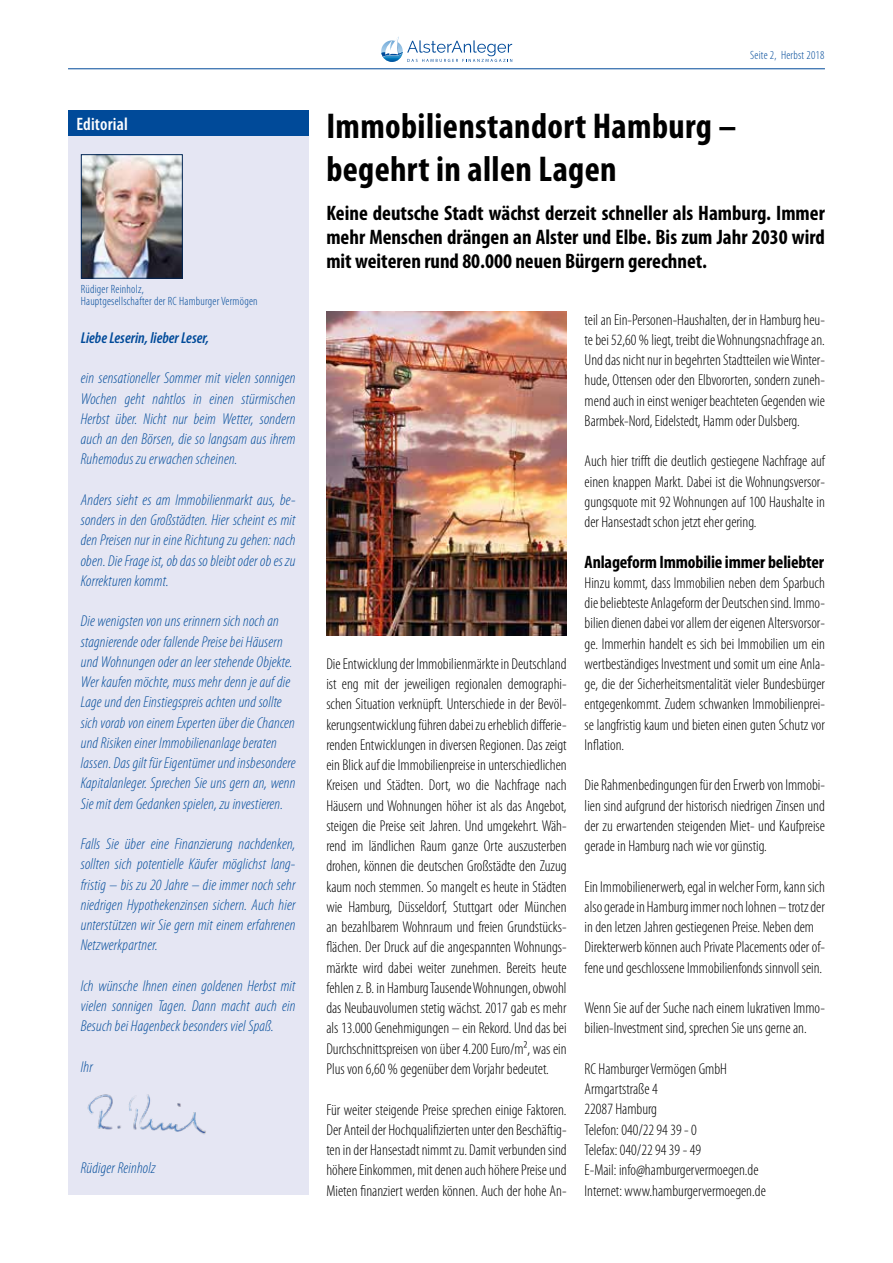
<style>
.page{position:relative;width:893px;height:1263px;background:#fff}
.page>*{position:absolute;margin:0;border:0;box-sizing:border-box;transform-origin:0 0}
.t1{font:700 condensed 36px/43.2px "Myriad Pro";letter-spacing:.01em;color:#000}
.t2{font:700 condensed 21px/24px "Myriad Pro";color:#000;text-align:justify}
.t3{font:700 condensed 18px "Myriad Pro";letter-spacing:-.01em;color:#000}
.t4{font:600 condensed 18px "Myriad Pro";letter-spacing:.01em;color:#fff}
.t5{font:300 condensed 15.75px/20.2px "Myriad Pro";color:#000;text-align:justify}
.t6{font:italic 300 condensed 15.75px/20.2px "Myriad Pro";letter-spacing:.01em;color:#004a99;text-align:justify}
.t7{font:italic 600 condensed 15.75px "Myriad Pro";color:#004a99}
.t8{font:300 condensed 12px/12px "Myriad Pro";letter-spacing:.02em;color:#004a99}
</style>
<div class="page">
<svg style="left:381px;top:36px;width:131px;height:26px"></svg>
<img style="left:326px;top:312px;width:241px;height:323px">
<div style="left:68px;top:128px;width:240px;height:1067px;background:#e5e6f3"></div>
<div style="left:68px;top:111px;width:240px;height:25px;background:#004a99"></div>
<hr style="left:68px;top:68px;width:757px;height:1px;background:#004a99">
<img style="left:83px;top:156px;width:98px;height:121px">
<div style="left:81px;top:154px;width:102px;height:125px;border:1px solid #002454"></div>
<img style="left:87px;top:1094px;width:119px;height:40px">
<p class="t8" style="left:750px;top:49px;width:76px">Seite 2, Herbst 2018</p>
<p class="t4" style="left:77px;top:113px;width:53px">Editorial</p>
<h1 class="t1" style="left:326px;top:103px;width:412px">Immobilienstandort Hamburg – begehrt in allen Lagen</h1>
<h2 class="t2" style="left:326px;top:200px;width:500px">Keine deutsche Stadt wächst derzeit schneller als Hamburg. Immer mehr Menschen drängen an Alster und Elbe. Bis zum Jahr 2030 wird mit weiteren rund 80.000 neuen Bürgern gerechnet.</h2>
<p class="t8" style="left:81px;top:283px;width:178px">Rüdiger Reinholz,<br>Hauptgesellschafter der RC Hamburger Vermögen</p>
<p class="t7" style="left:81px;top:328px;width:130px">Liebe Leserin, lieber Leser,</p>
<p class="t6" style="left:81px;top:368px;width:216px">ein sensationeller Sommer mit vielen sonnigen Wochen geht nahtlos in einen stürmischen Herbst über. Nicht nur beim Wetter, sondern auch an den Börsen, die so langsam aus ihrem Ruhemodus zu erwachen scheinen.</p>
<p class="t6" style="left:81px;top:489px;width:216px">Anders sieht es am Immobilienmarkt aus, be&shy;sonders in den Großstädten. Hier scheint es mit den Preisen nur in eine Richtung zu gehen: nach oben. Die Frage ist, ob das so bleibt oder ob es zu Korrekturen kommt.</p>
<p class="t6" style="left:81px;top:611px;width:216px;text-align:left">Die wenigsten von uns erinnern sich noch an stagnierende oder fallende Preise bei Häusern und Wohnungen oder an leer stehende Objekte.<br>Wer kaufen möchte, muss mehr denn je auf die Lage und den Einstiegspreis achten und sollte sich vorab von einem Experten über die Chancen und Risiken einer Immobilienanlage beraten lassen. Das gilt für Eigentümer und insbesondere Kapitalanleger. Sprechen Sie uns gern an, wenn Sie mit dem Gedanken spielen, zu investieren.</p>
<p class="t6" style="left:81px;top:834px;width:216px">Falls Sie über eine Finanzierung nachdenken, sollten sich potentielle Käufer möglichst lang&shy;fristig – bis zu 20 Jahre – die immer noch sehr niedrigen Hypothekenzinsen sichern. Auch hier unterstützen wir Sie gern mit einem erfahrenen Netzwerkpartner.</p>
<p class="t6" style="left:81px;top:975px;width:216px">Ich wünsche Ihnen einen goldenen Herbst mit vielen sonnigen Tagen. Dann macht auch ein Besuch bei Hagenbeck besonders viel Spaß.</p>
<p class="t6" style="left:81px;top:1056px;width:14px">Ihr</p>
<p class="t6" style="left:81px;top:1158px;width:76px">Rüdiger Reinholz</p>
<p class="t5" style="left:326px;top:653px;width:242px">Die Entwicklung der Immobilienmärkte in Deutschland ist eng mit der jeweiligen regionalen demographi&shy;schen Situation verknüpft. Unterschiede in der Bevöl&shy;kerungsentwicklung führen dabei zu erheblich differie&shy;renden Entwicklungen in diversen Regionen. Das zeigt ein Blick auf die Immobilienpreise in unterschiedlichen Kreisen und Städten. Dort, wo die Nachfrage nach Häusern und Wohnungen höher ist als das Angebot, steigen die Preise seit Jahren. Und umgekehrt. Wäh&shy;rend im ländlichen Raum ganze Orte auszusterben drohen, können die deutschen Großstädte den Zuzug kaum noch stemmen. So mangelt es heute in Städten wie Hamburg, Düsseldorf, Stuttgart oder München an bezahlbarem Wohnraum und freien Grundstücks&shy;flächen. Der Druck auf die angespannten Wohnungs&shy;märkte wird dabei weiter zunehmen. Bereits heute fehlen z. B. in Hamburg Tausende Wohnungen, obwohl das Neubauvolumen stetig wächst. 2017 gab es mehr als 13.000 Genehmigungen – ein Rekord. Und das bei Durchschnittspreisen von über 4.200 Euro/m², was ein Plus von 6,60 % gegenüber dem Vorjahr bedeutet.</p>
<p class="t5" style="left:326px;top:1099px;width:242px">Für weiter steigende Preise sprechen einige Faktoren.<br>Der Anteil der Hochqualifizierten unter den Beschäftig&shy;ten in der Hansestadt nimmt zu. Damit verbunden sind höhere Einkommen, mit denen auch höhere Preise und Mieten finanziert werden können. Auch der hohe An-</p>
<p class="t5" style="left:585px;top:309px;width:242px">teil an Ein-Personen-Haushalten, der in Hamburg heu&shy;te bei 52,60 % liegt, treibt die Wohnungsnachfrage an.<br>Und das nicht nur in begehrten Stadtteilen wie Winter&shy;hude, Ottensen oder den Elbvororten, sondern zuneh&shy;mend auch in einst weniger beachteten Gegenden wie Barmbek-Nord, Eidelstedt, Hamm oder Dulsberg.</p>
<p class="t5" style="left:585px;top:451px;width:242px">Auch hier trifft die deutlich gestiegene Nachfrage auf einen knappen Markt. Dabei ist die Wohnungsversor&shy;gungsquote mit 92 Wohnungen auf 100 Haushalte in der Hansestadt schon jetzt eher gering.</p>
<p class="t3" style="left:585px;top:550px;width:241px">Anlageform Immobilie immer beliebter</p>
<p class="t5" style="left:585px;top:572px;width:242px">Hinzu kommt, dass Immobilien neben dem Sparbuch die beliebteste Anlageform der Deutschen sind. Immo&shy;bilien dienen dabei vor allem der eigenen Altersvorsor&shy;ge. Immerhin handelt es sich bei Immobilien um ein wertbeständiges Investment und somit um eine Anla&shy;ge, die der Sicherheitsmentalität vieler Bundesbürger entgegenkommt. Zudem schwanken Immobilienprei&shy;se langfristig kaum und bieten einen guten Schutz vor Inflation.</p>
<p class="t5" style="left:585px;top:775px;width:242px">Die Rahmenbedingungen für den Erwerb von Immobi&shy;lien sind aufgrund der historisch niedrigen Zinsen und der zu erwartenden steigenden Miet- und Kaufpreise gerade in Hamburg nach wie vor günstig.</p>
<p class="t5" style="left:585px;top:876px;width:242px;text-align:left">Ein Immobilienerwerb, egal in welcher Form, kann sich also gerade in Hamburg immer noch lohnen – trotz der in den letzen Jahren gestiegenen Preise. Neben dem Direkterwerb können auch Private Placements oder of&shy;fene und geschlossene Immobilienfonds sinnvoll sein.</p>
<p class="t5" style="left:585px;top:998px;width:242px">Wenn Sie auf der Suche nach einem lukrativen Immo&shy;bilien-Investment sind, sprechen Sie uns gerne an.</p>
<p class="t5" style="left:585px;top:1058px;width:183px;text-align:left">RC Hamburger Vermögen GmbH<br>Armgartstraße 4<br>22087 Hamburg<br>Telefon: 040/22 94 39 - 0<br>Telefax: 040/22 94 39 - 49<br>E-Mail: info@hamburgervermoegen.de<br>Internet: www.hamburgervermoegen.de</p>
</div>
